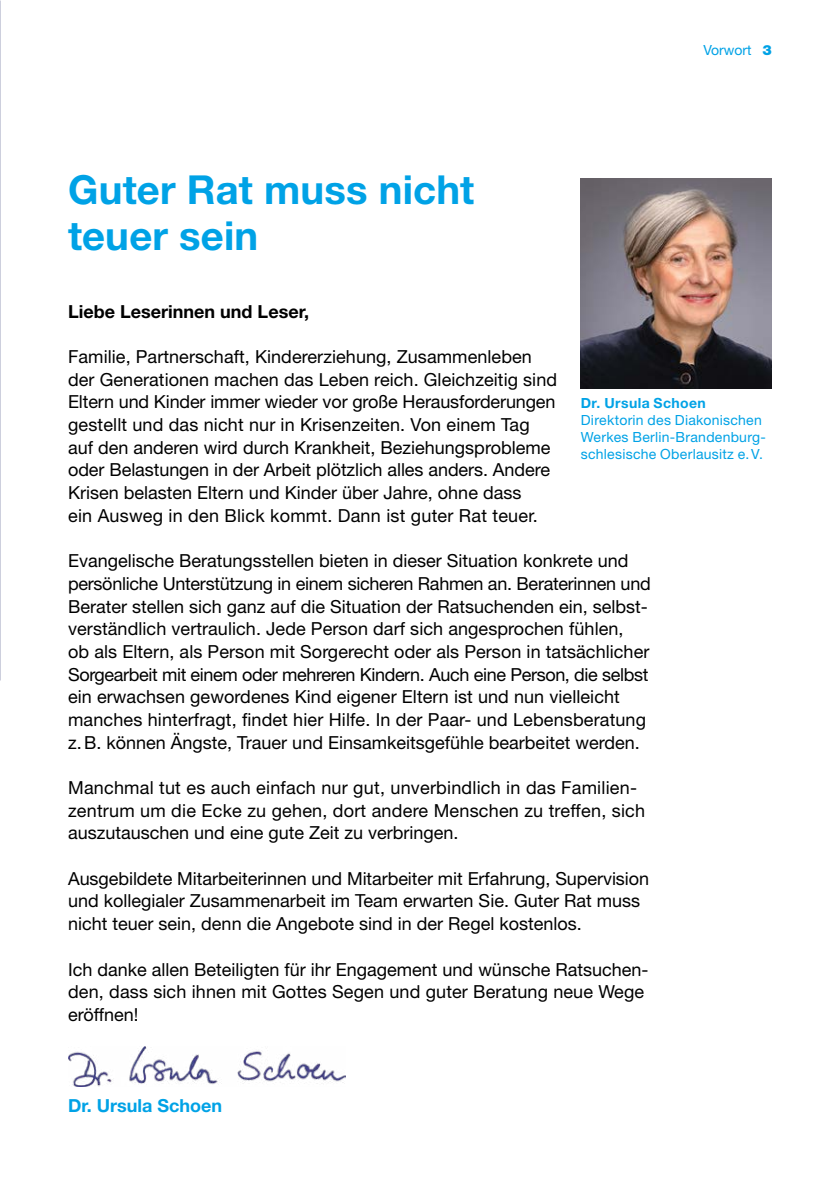
<style>
.page{position:relative;width:840px;height:1191px;background:#fff}
.page>*{position:absolute;margin:0;border:0;box-sizing:border-box;transform-origin:0 0}
.t1{font:700 40px/45.4px "Helvetica Neue LT Pro";letter-spacing:.005em;color:#00a2e6}
._1_Fliesstext_11_Fliesstext_9pt_4mm_Roman{font:18px/22.6px "Helvetica Neue LT Pro";color:#000}
._1_Fliesstext_12_Zwischentitel_9pt_4mm_Bo{font:700 18px "Helvetica Neue LT Pro";color:#000}
._1_Fliesstext_11_Fliesstext_9pt_4mm_Roman-2{font:700 18px "Helvetica Neue LT Pro";color:#00a2e6}
._4_Bildunterschrift_42_Bildunterschrift_7{font:14px/17px "Helvetica Neue LT Pro";letter-spacing:.02em;color:#00a2e6}
._4_Bildunterschrift_42_Bildunterschrift_7-2{font:700 14px "Helvetica Neue LT Pro";letter-spacing:.03em;color:#00a2e6}
._4_Bildunterschrift_42_Bildunterschrift_7-3{font:14px "Helvetica Neue LT Pro";color:#00a2e6}
.s1{font-weight:900}
</style>
<div class="page">
<img style="left:580px;top:179px;width:191px;height:209px">
<img style="left:68px;top:1046px;width:277px;height:40px">
<p class="t1" style="left:68px;top:166px;width:407px">Guter Rat muss nicht teuer sein</p>
<p class="_4_Bildunterschrift_42_Bildunterschrift_7-3" style="left:703px;top:42px;width:70px">Vorwort <span class="s1">3</span></p>
<p class="_1_Fliesstext_12_Zwischentitel_9pt_4mm_Bo" style="left:68px;top:300px;width:242px">Liebe Leserinnen und Leser,</p>
<p class="_1_Fliesstext_11_Fliesstext_9pt_4mm_Roman" style="left:68px;top:345px;width:490px">Familie, Partnerschaft, Kindererziehung, Zusammenleben der Generationen machen das Leben reich. Gleichzeitig sind Eltern und Kinder immer wieder vor große Herausforderungen gestellt und das nicht nur in Krisenzeiten. Von einem Tag auf den anderen wird durch Krankheit, Beziehungsprobleme oder Belastungen in der Arbeit plötzlich alles anders. Andere Krisen belasten Eltern und Kinder über Jahre, ohne dass<br>ein Ausweg in den Blick kommt. Dann ist guter Rat teuer.</p>
<p class="_1_Fliesstext_11_Fliesstext_9pt_4mm_Roman" style="left:68px;top:549px;width:583px">Evangelische Beratungsstellen bieten in dieser Situation konkrete und persönliche Unterstützung in einem sicheren Rahmen an. Beraterinnen und Berater stellen sich ganz auf die Situation der Ratsuchenden ein, selbst&shy;verständlich vertraulich. Jede Person darf sich angesprochen fühlen,<br>ob als Eltern, als Person mit Sorgerecht oder als Person in tatsächlicher Sorgearbeit mit einem oder mehreren Kindern. Auch eine Person, die selbst ein erwachsen gewordenes Kind eigener Eltern ist und nun vielleicht manches hinterfragt, findet hier Hilfe. In der Paar- und Lebensberatung z.B. können Ängste, Trauer und Einsamkeitsgefühle bearbeitet werden.</p>
<p class="_1_Fliesstext_11_Fliesstext_9pt_4mm_Roman" style="left:68px;top:776px;width:578px">Manchmal tut es auch einfach nur gut, unverbindlich in das Familien&shy;zentrum um die Ecke zu gehen, dort andere Menschen zu treffen, sich auszutauschen und eine gute Zeit zu verbringen.</p>
<p class="_1_Fliesstext_11_Fliesstext_9pt_4mm_Roman" style="left:68px;top:866px;width:582px">Ausgebildete Mitarbeiterinnen und Mitarbeiter mit Erfahrung, Supervision und kollegialer Zusammenarbeit im Team erwarten Sie. Guter Rat muss nicht teuer sein, denn die Angebote sind in der Regel kostenlos.</p>
<p class="_1_Fliesstext_11_Fliesstext_9pt_4mm_Roman" style="left:68px;top:957px;width:581px">Ich danke allen Beteiligten für ihr Engagement und wünsche Ratsuchen&shy;den, dass sich ihnen mit Gottes Segen und guter Beratung neue Wege eröffnen!</p>
<p class="_4_Bildunterschrift_42_Bildunterschrift_7-2" style="left:580px;top:394px;width:126px">Dr. Ursula Schoen</p>
<p class="_4_Bildunterschrift_42_Bildunterschrift_7" style="left:580px;top:411px;width:187px">Direktorin des Diakonischen<br>Werkes Berlin-Brandenburg&shy;schlesische Oberlausitz e.V.</p>
<p class="_1_Fliesstext_11_Fliesstext_9pt_4mm_Roman-2" style="left:68px;top:1093px;width:156px">Dr. Ursula Schoen</p>
</div>
